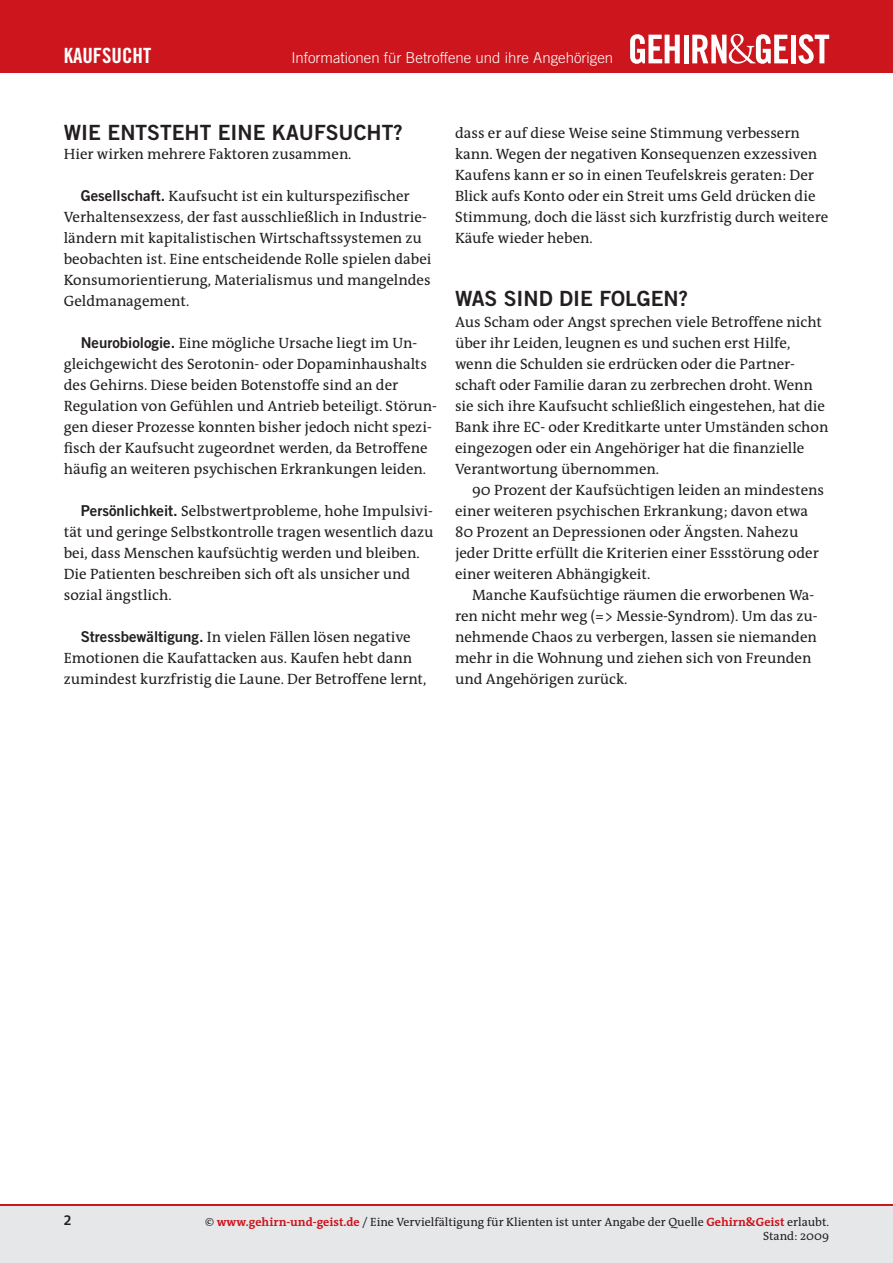
<style>
.page{position:relative;width:893px;height:1263px;background:#fff}
.page>*{position:absolute;margin:0;border:0;box-sizing:border-box;transform-origin:0 0}
.t1{font:21px "Trade Gothic Bold Two";color:#231f20}
.t2{font:21px "Trade Gothic Bold Cond Twenty";color:#fff}
.t3{font:15px/21px "The Antiqua B5";color:#231f20}
.t4{font:300 15px "Trade Gothic";color:#fff}
.t5{font:500 15px "Unit";color:#231f20}
.t6{font:12px/13.5px "The Antiqua B5";color:#231f20;text-align:right}
.s1{font-family:"Trade Gothic Bold Two"}
.s2{font-family:"The Antiqua B7";font-weight:700;color:#cd151d}
</style>
<div class="page">
<div style="left:0;top:1205px;width:893px;height:58px;background:#e6e7e9"></div>
<hr style="left:0;top:1204px;width:893px;height:1px;background:#cd151d">
<div style="left:0;top:0;width:893px;height:72px;background:#cd151d"></div>
<svg style="left:630px;top:34px;width:50px;height:30px"></svg>
<hr style="left:684px;top:35px;width:4px;height:28px;background:#fff">
<svg style="left:692px;top:34px;width:96px;height:30px"></svg>
<div style="left:791px;top:35px;width:5px;height:28px;background:#fff"></div>
<svg style="left:798px;top:34px;width:31px;height:30px"></svg>
<h1 class="t2" style="left:64px;top:43px;width:89px">KAUFSUCHT</h1>
<p class="t4" style="left:291px;top:49px;width:323px">Informationen für Betroffene und ihre Angehörigen</p>
<h1 class="t1" style="left:64px;top:119px;width:340px">WIE ENTSTEHT EINE KAUFSUCHT?</h1>
<p class="t3" style="left:64px;top:144px;width:289px">Hier wirken mehrere Faktoren zusammen.</p>
<p class="t3" style="left:64px;top:186px;width:369px;text-indent:17px"><span class="s1">Gesellschaft.</span> Kaufsucht ist ein kulturspezifischer Verhaltensexzess, der fast ausschließlich in Industrie&shy;ländern mit kapitalistischen Wirtschaftssystemen zu beobachten ist. Eine entscheidende Rolle spielen dabei Konsumorientierung, Materialismus und mangelndes Geldmanagement.</p>
<p class="t3" style="left:64px;top:333px;width:375px;text-indent:17px"><span class="s1">Neurobiologie.</span> Eine mögliche Ursache liegt im Un&shy;gleichgewicht des Serotonin- oder Dopaminhaushalts des Gehirns. Diese beiden Botenstoffe sind an der Regulation von Gefühlen und Antrieb beteiligt. Störun&shy;gen dieser Prozesse konnten bisher jedoch nicht spezi&shy;fisch der Kaufsucht zugeordnet werden, da Betroffene häufig an weiteren psychischen Erkrankungen leiden.</p>
<p class="t3" style="left:64px;top:501px;width:371px;text-indent:17px"><span class="s1">Persönlichkeit.</span> Selbstwertprobleme, hohe Impulsivi&shy;tät und geringe Selbstkontrolle tragen wesentlich dazu bei, dass Menschen kaufsüchtig werden und bleiben.<br>Die Patienten beschreiben sich oft als unsicher und sozial ängstlich.</p>
<p class="t3" style="left:64px;top:627px;width:364px;text-indent:17px"><span class="s1">Stressbewältigung.</span> In vielen Fällen lösen negative<br>Emotionen die Kaufattacken aus. Kaufen hebt dann zumindest kurzfristig die Laune. Der Betroffene lernt,</p>
<p class="t3" style="left:455px;top:123px;width:375px">dass er auf diese Weise seine Stimmung verbessern kann. Wegen der negativen Konsequenzen exzessiven Kaufens kann er so in einen Teufelskreis geraten: Der Blick aufs Konto oder ein Streit ums Geld drücken die Stimmung, doch die lässt sich kurzfristig durch weitere Käufe wieder heben.</p>
<h1 class="t1" style="left:455px;top:285px;width:235px">WAS SIND DIE FOLGEN?</h1>
<p class="t3" style="left:455px;top:312px;width:375px">Aus Scham oder Angst sprechen viele Betroffene nicht über ihr Leiden, leugnen es und suchen erst Hilfe, wenn die Schulden sie erdrücken oder die Partner&shy;schaft oder Familie daran zu zerbrechen droht. Wenn sie sich ihre Kaufsucht schließlich eingestehen, hat die Bank ihre EC- oder Kreditkarte unter Umständen schon eingezogen oder ein Angehöriger hat die finanzielle Verantwortung übernommen.</p>
<p class="t3" style="left:455px;top:480px;width:371px;text-indent:17px">90 Prozent der Kaufsüchtigen leiden an mindestens einer weiteren psychischen Erkrankung; davon etwa 80 Prozent an Depressionen oder Ängsten. Nahezu jeder Dritte erfüllt die Kriterien einer Essstörung oder einer weiteren Abhängigkeit.</p>
<p class="t3" style="left:455px;top:585px;width:364px;text-indent:17px">Manche Kaufsüchtige räumen die erworbenen Wa&shy;ren nicht mehr weg (=&gt; Messie-Syndrom). Um das zu&shy;nehmende Chaos zu verbergen, lassen sie niemanden mehr in die Wohnung und ziehen sich von Freunden und Angehörigen zurück.</p>
<p class="t5" style="left:64px;top:1210px;width:9px">2</p>
<p class="t6" style="left:205px;top:1216px;width:626px">© <span class="s2">www.gehirn-und-geist.de</span> / Eine Vervielfältigung für Klienten ist unter Angabe der Quelle <span class="s2">Gehirn&amp;Geist</span> erlaubt.<br>Stand: 2009</p>
</div>
